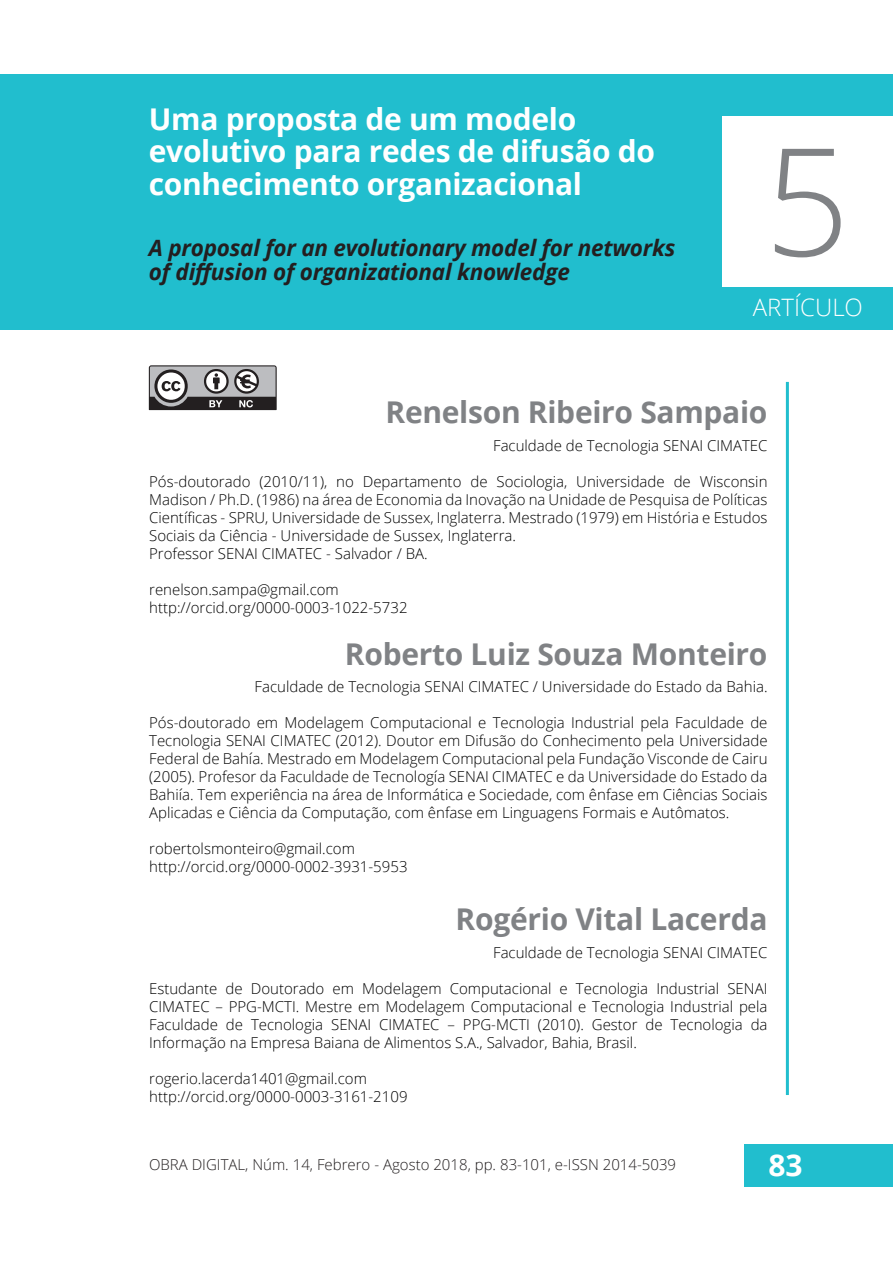
<style>
.page{position:relative;width:893px;height:1263px;background:#fff}
.page>*{position:absolute;margin:0;border:0;box-sizing:border-box;transform-origin:0 0}
.t1{font:300 150px "Open Sans";color:#808285}
.t2{font:700 30px/32.4px "Open Sans";letter-spacing:-.01em;color:#fff}
.t3{font:700 30px "Open Sans";letter-spacing:-.01em;color:#808285}
.t4{font:300 24px "Open Sans";color:#fff}
.t5{font:italic 700 22.5px/24.3px "Open Sans";letter-spacing:-.01em;color:#231f20}
.párrafo_1_columna{font:300 15px/18px "Open Sans";color:#000;text-align:justify}
.Estilo_de_párrafo_1{font:300 15px "Open Sans";color:#231f20}
</style>
<div class="page">
<div style="left:744px;top:1144px;width:149px;height:43px;background:#21bece"></div>
<div style="left:0;top:74px;width:893px;height:256px;background:#21bece"></div>
<div style="left:723px;top:117px;width:170px;height:170px;background:#fff"></div>
<hr style="left:786px;top:382px;width:3px;height:713px;background:#21bece">
<svg style="left:149px;top:365px;width:128px;height:45px;background:#878687"></svg>
<p class="t2" style="left:149px;top:102px;width:508px">Uma proposta de um modelo evolutivo para redes de difusão do conhecimento organizacional</p>
<p class="t5" style="left:149px;top:235px;width:528px">A proposal for an evolutionary model for networks of diffusion of organizational knowledge</p>
<p class="t1" style="left:764px;top:99px;width:87px">5</p>
<p class="t4" style="left:753px;top:291px;width:112px">ARTÍCULO</p>
<p class="t3" style="left:386px;top:391px;width:383px">Renelson Ribeiro Sampaio</p>
<p class="párrafo_1_columna" style="left:493px;top:436px;width:276px">Faculdade de Tecnologia SENAI CIMATEC</p>
<p class="párrafo_1_columna" style="left:149px;top:472px;width:620px">Pós-doutorado (2010/11), no Departamento de Sociologia, Universidade de Wisconsin Madison / Ph.D. (1986) na área de Economia da Inovação na Unidade de Pesquisa de Políticas Científicas - SPRU, Universidade de Sussex, Inglaterra. Mestrado (1979) em História e Estudos Sociais da Ciência - Universidade de Sussex, Inglaterra.</p>
<p class="párrafo_1_columna" style="left:149px;top:544px;width:280px">Professor SENAI CIMATEC - Salvador / BA.</p>
<p class="párrafo_1_columna" style="left:149px;top:580px;width:191px">renelson.sampa@gmail.com</p>
<p class="párrafo_1_columna" style="left:149px;top:598px;width:260px">http://orcid.org/0000-0003-1022-5732</p>
<p class="t3" style="left:345px;top:633px;width:424px">Roberto Luiz Souza Monteiro</p>
<p class="párrafo_1_columna" style="left:255px;top:678px;width:514px">Faculdade de Tecnologia SENAI CIMATEC / Universidade do Estado da Bahia.</p>
<p class="párrafo_1_columna" style="left:149px;top:714px;width:620px">Pós-doutorado em Modelagem Computacional e Tecnologia Industrial pela Faculdade de Tecnologia SENAI CIMATEC (2012). Doutor em Difusão do Conhecimento pela Universidade Federal de Bahía. Mestrado em Modelagem Computacional pela Fundação Visconde de Cairu (2005). Profesor da Faculdade de Tecnología SENAI CIMATEC e da Universidade do Estado da Bahiía. Tem experiência na área de Informática e Sociedade, com ênfase em Ciências Sociais Aplicadas e Ciência da Computação, com ênfase em Linguagens Formais e Autômatos.</p>
<p class="párrafo_1_columna" style="left:149px;top:840px;width:207px">robertolsmonteiro@gmail.com</p>
<p class="párrafo_1_columna" style="left:149px;top:858px;width:260px">http://orcid.org/0000-0002-3931-5953</p>
<p class="t3" style="left:456px;top:898px;width:313px">Rogério Vital Lacerda</p>
<p class="párrafo_1_columna" style="left:493px;top:943px;width:276px">Faculdade de Tecnologia SENAI CIMATEC</p>
<p class="párrafo_1_columna" style="left:149px;top:979px;width:620px">Estudante de Doutorado em Modelagem Computacional e Tecnologia Industrial SENAI CIMATEC – PPG-MCTI. Mestre em Modelagem Computacional e Tecnologia Industrial pela Faculdade de Tecnologia SENAI CIMATEC – PPG-MCTI (2010). Gestor de Tecnologia da Informação na Empresa Baiana de Alimentos S.A., Salvador, Bahia, Brasil.</p>
<p class="párrafo_1_columna" style="left:149px;top:1069px;width:219px">rogerio.lacerda1401@gmail.com</p>
<p class="párrafo_1_columna" style="left:149px;top:1087px;width:260px">http://orcid.org/0000-0003-3161-2109</p>
<p class="Estilo_de_párrafo_1" style="left:301px;top:1152px;width:429px">3 S ptiembre 2017 - Enero 2018, pp.97-118, e-ISSN 2014-5039</p>
<p class="Estilo_de_párrafo_1" style="left:149px;top:1154px;width:529px">OBRA DIGITAL, Núm. 14, Febrero - Agosto 2018, pp. 83-101, e-ISSN 2014-5039</p>
<h2 class="t2" style="left:768px;top:1148px;width:36px">83</h2>
</div>
